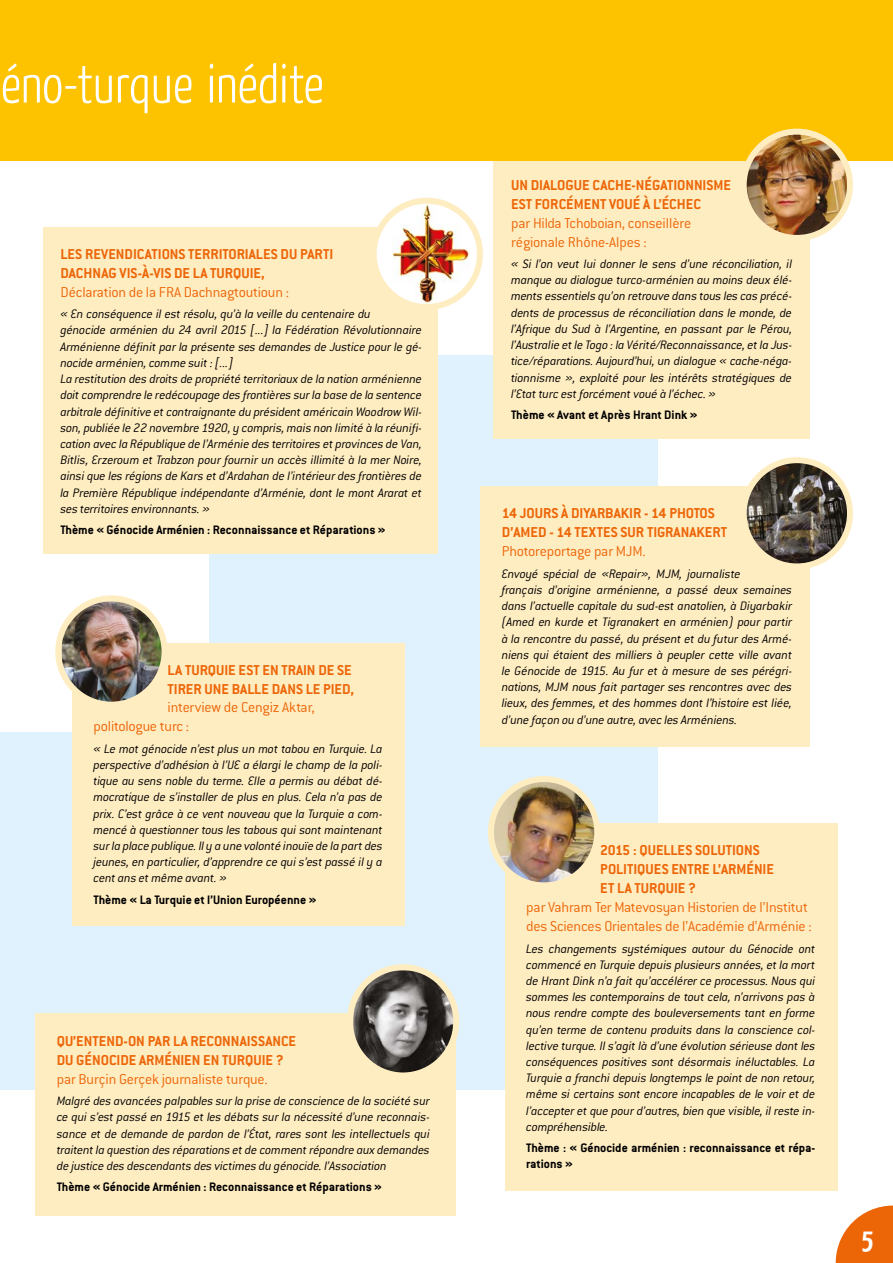
<style>
.page{position:relative;width:893px;height:1263px;background:#fff}
.page>*{position:absolute;margin:0;border:0;box-sizing:border-box;transform-origin:0 0}
.t1{font:300 53.7px "Yanone Kaffeesatz";color:#fff}
.t2{font:700 29.1px "Yanone Kaffeesatz";color:#fff}
.t3{font:700 15.75px/18.9px "Conduit ITC";color:#ec6608}
.t4{font:300 15.75px/18.9px "Conduit ITC";letter-spacing:-.015em;color:#ec6608}
.t5{font:italic 300 13.5px/16.2px "Conduit ITC";letter-spacing:-.01em;color:#000;text-align:justify}
.t6{font:700 13.5px/16.2px "Conduit ITC";color:#000}
</style>
<div class="page">
<div style="left:0;top:732px;width:589px;height:358px;background:#dff2fd"></div>
<div style="left:209px;top:355px;width:449px;height:544px;background:#dff2fd"></div>
<div style="left:43px;top:227px;width:395px;height:327px;background:#ffedc2"></div>
<div style="left:493px;top:158px;width:317px;height:280px;background:#ffedc2"></div>
<div style="left:480px;top:486px;width:330px;height:261px;background:#ffedc2"></div>
<div style="left:0;top:0;width:893px;height:160px;background:#fdc300"></div>
<svg style="left:836px;top:1205px;width:57px;height:58px"></svg>
<svg style="left:374px;top:201px;width:106px;height:106px"></svg>
<img style="left:392px;top:202px;width:78px;height:102px">
<div style="left:371px;top:198px;width:112px;height:112px;border:6px solid #ffedc2;border-radius:50%"></div>
<img style="left:744px;top:132px;width:106px;height:106px">
<div style="left:741px;top:129px;width:112px;height:112px;border:6px solid #ffedc2;border-radius:50%"></div>
<img style="left:744px;top:460px;width:106px;height:106px;border-radius:53px">
<div style="left:741px;top:457px;width:112px;height:112px;border:6px solid #ffedc2;border-radius:50%"></div>
<div style="left:72px;top:643px;width:333px;height:282px;background:#ffedc2"></div>
<div style="left:505px;top:823px;width:333px;height:368px;background:#ffedc2"></div>
<div style="left:35px;top:1013px;width:421px;height:203px;background:#ffedc2"></div>
<img style="left:62px;top:602px;width:99px;height:99px">
<div style="left:55px;top:595px;width:113px;height:113px;border:6px solid #ffedc2;border-radius:50%"></div>
<img style="left:491px;top:779px;width:106px;height:106px;border-radius:53px">
<div style="left:488px;top:776px;width:112px;height:112px;border:6px solid #ffedc2;border-radius:50%"></div>
<img style="left:354px;top:971px;width:101px;height:100px">
<div style="left:347px;top:964px;width:112px;height:114px;border:6px solid #ffedc2;border-radius:50%"></div>
<h1 class="t1" style="left:1px;top:50px;width:324px">éno-turque inédite</h1>
<p class="t3" style="left:60px;top:244px;width:274px">LES REVENDICATIONS TERRITORIALES DU PARTI<br>DACHNAG VIS-À-VIS DE LA TURQUIE,</p>
<p class="t4" style="left:60px;top:282px;width:230px">Déclaration de la FRA Dachnagtoutioun :</p>
<p class="t5" style="left:60px;top:306px;width:363px;text-align:left">« En conséquence il est résolu, qu’à la veille du centenaire du<br>génocide arménien du 24 avril 2015 [...] la Fédération Révolutionnaire Arménienne définit par la présente ses demandes de Justice pour le gé&shy;nocide arménien, comme suit : [...]<br>La restitution des droits de propriété territoriaux de la nation arménienne doit comprendre le redécoupage des frontières sur la base de la sentence arbitrale définitive et contraignante du président américain Woodrow Wil&shy;son, publiée le 22 novembre 1920, y compris, mais non limité à la réunifi&shy;cation avec la République de l’Arménie des territoires et provinces de Van, Bitlis, Erzeroum et Trabzon pour fournir un accès illimité à la mer Noire, ainsi que les régions de Kars et d’Ardahan de l’intérieur des frontières de la Première République indépendante d’Arménie, dont le mont Ararat et ses territoires environnants. »</p>
<p class="t6" style="left:60px;top:522px;width:327px">Thème « Génocide Arménien : Reconnaissance et Réparations »</p>
<p class="t3" style="left:168px;top:660px;width:188px">LA TURQUIE EST EN TRAIN DE SE<br>TIRER UNE BALLE DANS LE PIED,</p>
<p class="t4" style="left:94px;top:698px;width:223px;text-indent:74px">interview de Cengiz Aktar, politologue turc :</p>
<p class="t5" style="left:94px;top:741px;width:291px">« Le mot génocide n’est plus un mot tabou en Turquie. La perspective d’adhésion à l’UE a élargi le champ de la poli&shy;tique au sens noble du terme. Elle a permis au débat dé&shy;mocratique de s’installer de plus en plus. Cela n’a pas de prix. C’est grâce à ce vent nouveau que la Turquie a com&shy;mencé à questionner tous les tabous qui sont maintenant sur la place publique. Il y a une volonté inouïe de la part des jeunes, en particulier, d’apprendre ce qui s’est passé il y a cent ans et même avant. »</p>
<p class="t6" style="left:94px;top:891px;width:224px">Thème « La Turquie et l’Union Européenne »</p>
<p class="t3" style="left:57px;top:1031px;width:241px">QU’ENTEND-ON PAR LA RECONNAISSANCE<br>DU GÉNOCIDE ARMÉNIEN EN TURQUIE ?</p>
<p class="t4" style="left:57px;top:1069px;width:212px">par Burçin Gerçek journaliste turque.</p>
<p class="t5" style="left:57px;top:1093px;width:375px">Malgré des avancées palpables sur la prise de conscience de la société sur ce qui s’est passé en 1915 et les débats sur la nécessité d’une reconnais&shy;sance et de demande de pardon de l’État, rares sont les intellectuels qui traitent la question des réparations et de comment répondre aux demandes de justice des descendants des victimes du génocide. l’Association</p>
<p class="t6" style="left:57px;top:1179px;width:327px">Thème « Génocide Arménien : Reconnaissance et Réparations »</p>
<p class="t3" style="left:511px;top:175px;width:221px">UN DIALOGUE CACHE-NÉGATIONNISME<br>EST FORCÉMENT VOUÉ À L’ÉCHEC</p>
<p class="t4" style="left:511px;top:213px;width:182px">par Hilda Tchoboian, conseillère régionale Rhône-Alpes :</p>
<p class="t5" style="left:511px;top:256px;width:283px">« Si l’on veut lui donner le sens d’une réconciliation, il manque au dialogue turco-arménien au moins deux élé&shy;ments essentiels qu’on retrouve dans tous les cas précé&shy;dents de processus de réconciliation dans le monde, de l’Afrique du Sud à l’Argentine, en passant par le Pérou, l’Australie et le Togo : la Vérité/Reconnaissance, et la Jus&shy;tice/réparations. Aujourd’hui, un dialogue « cache-néga&shy;tionnisme », exploité pour les intérêts stratégiques de l’Etat turc est forcément voué à l’échec. »</p>
<p class="t6" style="left:511px;top:407px;width:188px">Thème « Avant et Après Hrant Dink »</p>
<p class="t3" style="left:502px;top:504px;width:227px">14 JOURS À DIYARBAKIR - 14 PHOTOS<br>D’AMED - 14 TEXTES SUR TIGRANAKERT</p>
<p class="t4" style="left:502px;top:542px;width:145px">Photoreportage par MJM.</p>
<p class="t5" style="left:502px;top:565px;width:292px;text-align:left">Envoyé spécial de «Repair», MJM, journaliste<br>français d’origine arménienne, a passé deux semaines dans l’actuelle capitale du sud-est anatolien, à Diyarbakir (Amed en kurde et Tigranakert en arménien) pour partir à la rencontre du passé, du présent et du futur des Armé&shy;niens qui étaient des milliers à peupler cette ville avant le Génocide de 1915. Au fur et à mesure de ses pérégri&shy;nations, MJM nous fait partager ses rencontres avec des lieux, des femmes, et des hommes dont l’histoire est liée, d’une façon ou d’une autre, avec les Arméniens.</p>
<p class="t3" style="left:600px;top:841px;width:175px">2015 : QUELLES SOLUTIONS<br>POLITIQUES ENTRE L’ARMÉNIE<br>ET LA TURQUIE ?</p>
<p class="t4" style="left:526px;top:898px;width:287px">par Vahram Ter Matevosyan Historien de l’Institut des Sciences Orientales de l’Académie d’Arménie :</p>
<p class="t5" style="left:526px;top:940px;width:291px">Les changements systémiques autour du Génocide ont commencé en Turquie depuis plusieurs années, et la mort de Hrant Dink n’a fait qu’accélérer ce processus. Nous qui sommes les contemporains de tout cela, n’arrivons pas à nous rendre compte des bouleversements tant en forme qu’en terme de contenu produits dans la conscience col&shy;lective turque. Il s’agit là d’une évolution sérieuse dont les conséquences positives sont désormais inéluctables. La Turquie a franchi depuis longtemps le point de non retour, même si certains sont encore incapables de le voir et de l’accepter et que pour d’autres, bien que visible, il reste in&shy;compréhensible.</p>
<p class="t6" style="left:526px;top:1140px;width:291px">Thème : « Génocide arménien : reconnaissance et répa&shy;rations »</p>
<h2 class="t2" style="left:862px;top:1219px;width:13px">5</h2>
</div>
